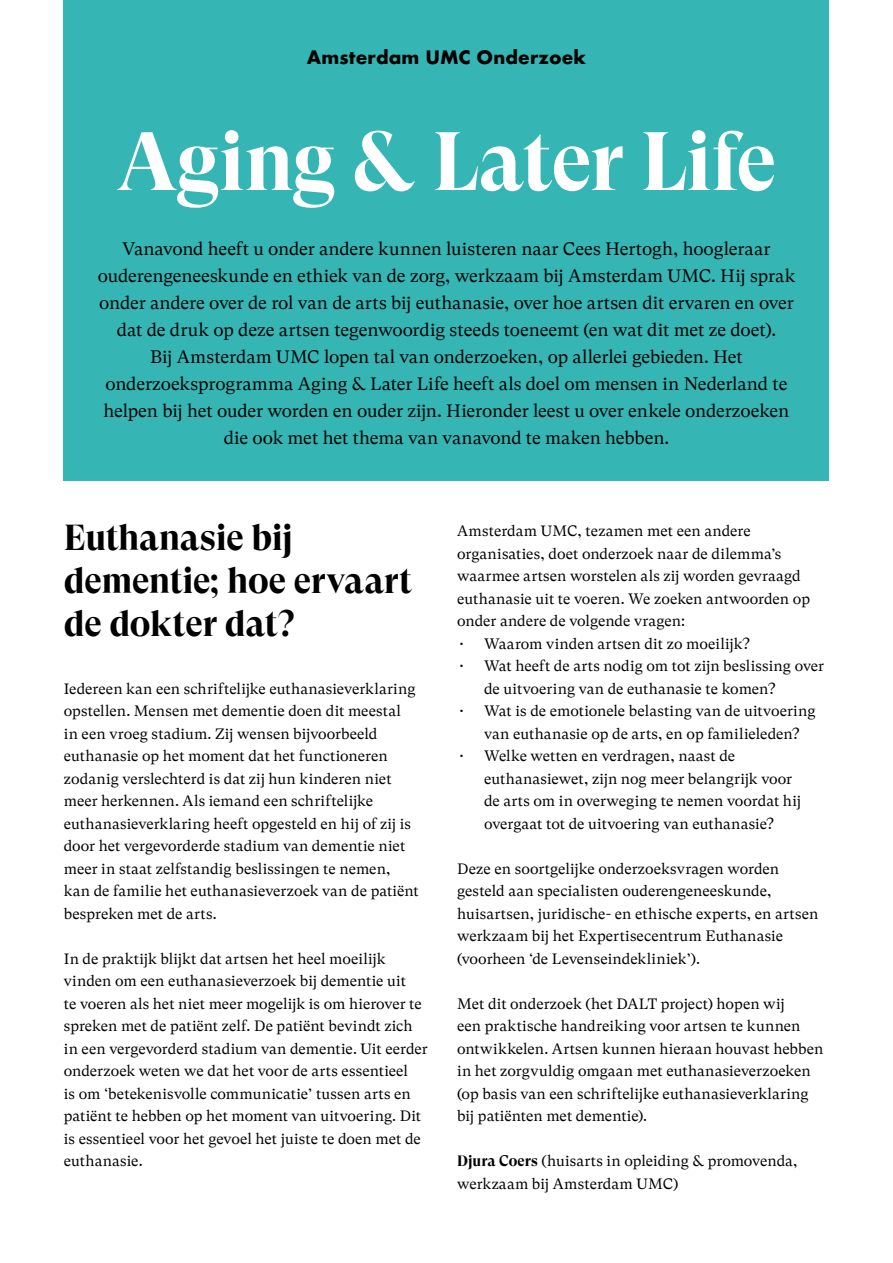
<style>
.page{position:relative;width:893px;height:1263px;background:#fff}
.page>*{position:absolute;margin:0;border:0;box-sizing:border-box;transform-origin:0 0}
.t1{font:700 82.5px "GT Super Display";letter-spacing:-.02em;color:#fff}
.t2{font:700 36px/43.2px "GT Super Display";letter-spacing:-.015em;color:#000}
.t3{font:18px/27px "GT Super Text";letter-spacing:-.01em;color:#000;text-align:center}
.t4{font:700 18px "Futura";letter-spacing:.01em;color:#000}
.t5{font:15px/22.5px "GT Super Text";color:#000}
.s1{font-family:"GT Super Display";font-weight:700}
</style>
<div class="page">
<div style="left:64px;top:0;width:765px;height:480px;background:#35b6b4"></div>
<p class="t4" style="left:307px;top:44px;width:281px">Amsterdam UMC Onderzoek</p>
<h1 class="t1" style="left:116px;top:118px;width:662px">Aging &amp; Later Life</h1>
<p class="t3" style="left:98px;top:236px;width:699px">Vanavond heeft u onder andere kunnen luisteren naar Cees Hertogh, hoogleraar ouderengeneeskunde en ethiek van de zorg, werkzaam bij Amsterdam UMC. Hij sprak onder andere over de rol van de arts bij euthanasie, over hoe artsen dit ervaren en over dat de druk op deze artsen tegenwoordig steeds toeneemt (en wat dit met ze doet).<br>Bij Amsterdam UMC lopen tal van onderzoeken, op allerlei gebieden. Het onderzoeksprogramma Aging &amp; Later Life heeft als doel om mensen in Nederland te helpen bij het ouder worden en ouder zijn. Hieronder leest u over enkele onderzoeken die ook met het thema van vanavond te maken hebben.</p>
<h2 class="t2" style="left:64px;top:517px;width:350px">Euthanasie bij dementie; hoe ervaart de dokter dat?</h2>
<p class="t5" style="left:64px;top:677px;width:357px">Iedereen kan een schriftelijke euthanasieverklaring opstellen. Mensen met dementie doen dit meestal in een vroeg stadium. Zij wensen bijvoorbeeld euthanasie op het moment dat het functioneren zodanig verslechterd is dat zij hun kinderen niet meer herkennen. Als iemand een schriftelijke euthanasieverklaring heeft opgesteld en hij of zij is door het vergevorderde stadium van dementie niet meer in staat zelfstandig beslissingen te nemen, kan de familie het euthanasieverzoek van de patiënt bespreken met de arts.</p>
<p class="t5" style="left:64px;top:947px;width:365px">In de praktijk blijkt dat artsen het heel moeilijk vinden om een euthanasieverzoek bij dementie uit<br>te voeren als het niet meer mogelijk is om hierover te spreken met de patiënt zelf. De patiënt bevindt zich in een vergevorderd stadium van dementie. Uit eerder onderzoek weten we dat het voor de arts essentieel<br>is om ‘betekenisvolle communicatie’ tussen arts en patiënt te hebben op het moment van uitvoering. Dit is essentieel voor het gevoel het juiste te doen met de euthanasie.</p>
<p class="t5" style="left:457px;top:520px;width:354px">Amsterdam UMC, tezamen met een andere organisaties, doet onderzoek naar de dilemma’s waarmee artsen worstelen als zij worden gevraagd euthanasie uit te voeren. We zoeken antwoorden op onder andere de volgende vragen:</p>
<p class="t5" style="left:457px;top:632px;width:295px">• Waarom vinden artsen dit zo moeilijk?</p>
<p class="t5" style="left:484px;top:655px;width:341px;text-indent:-27px">• Wat heeft de arts nodig om tot zijn beslissing over de uitvoering van de euthanasie te komen?</p>
<p class="t5" style="left:484px;top:700px;width:333px;text-indent:-27px">• Wat is de emotionele belasting van de uitvoering van euthanasie op de arts, en op familieleden?</p>
<p class="t5" style="left:484px;top:745px;width:319px;text-indent:-27px">• Welke wetten en verdragen, naast de euthanasiewet, zijn nog meer belangrijk voor de arts om in overweging te nemen voordat hij overgaat tot de uitvoering van euthanasie?</p>
<p class="t5" style="left:457px;top:857px;width:363px">Deze en soortgelijke onderzoeksvragen worden gesteld aan specialisten ouderengeneeskunde, huisartsen, juridische- en ethische experts, en artsen werkzaam bij het Expertisecentrum Euthanasie (voorheen ‘de Levenseindekliniek’).</p>
<p class="t5" style="left:457px;top:992px;width:368px">Met dit onderzoek (het DALT project) hopen wij<br>een praktische handreiking voor artsen te kunnen ontwikkelen. Artsen kunnen hieraan houvast hebben in het zorgvuldig omgaan met euthanasieverzoeken (op basis van een schriftelijke euthanasieverklaring bij patiënten met dementie).</p>
<p class="t5" style="left:457px;top:1150px;width:342px"><span class="s1">Djura Coers</span> (huisarts in opleiding &amp; promovenda, werkzaam bij Amsterdam UMC)</p>
</div>
